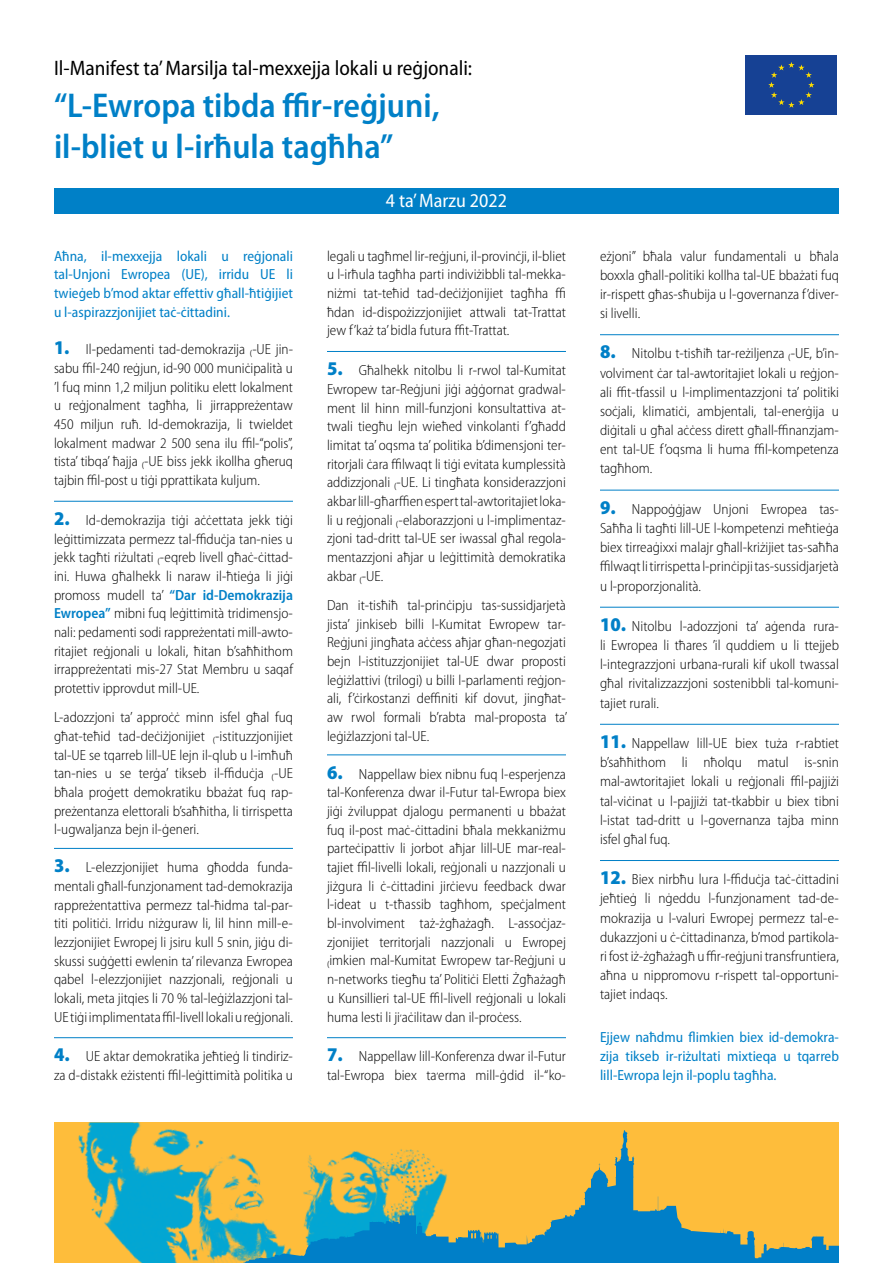
<style>
.page{position:relative;width:893px;height:1263px;background:#fff}
.page>*{position:absolute;margin:0;border:0;box-sizing:border-box;transform-origin:0 0}
.t1{font:600 semi-condensed 34.5px/41.4px "Myriad Pro";color:#0080c7}
.t2{font:semi-condensed 21px "Myriad Pro";color:#000}
.t3{font:semi-condensed 19.5px "Myriad Pro";color:#fff}
.t4{font:300 semi-condensed 14.7px/18.8px "Myriad Pro";color:#000;text-align:justify}
.t5{font:semi-condensed 14.7px/18.6px "Myriad Pro";color:#0080c7;text-align:justify}
.s1{font-weight:900;font-size:19.5px;color:#0080c7}
.s2{font-weight:600;color:#0080c7}
</style>
<div class="page">
<div style="left:54px;top:1122px;width:785px;height:141px;background:#febd3b"></div>
<img style="left:78px;top:1122px;width:214px;height:131px">
<svg style="left:303px;top:1130px;width:536px;height:133px"></svg>
<svg style="left:130px;top:1253px;width:243px;height:10px"></svg>
<div style="left:54px;top:188px;width:785px;height:26px;background:#0080c7"></div>
<hr style="left:54px;top:501px;width:239px;height:1px;background:#0080c7">
<hr style="left:54px;top:848px;width:239px;height:1px;background:#0080c7">
<hr style="left:54px;top:1037px;width:239px;height:1px;background:#0080c7">
<hr style="left:327px;top:351px;width:239px;height:1px;background:#0080c7">
<hr style="left:327px;top:754px;width:239px;height:1px;background:#0080c7">
<hr style="left:327px;top:1037px;width:239px;height:1px;background:#0080c7">
<hr style="left:600px;top:334px;width:239px;height:1px;background:#0080c7">
<hr style="left:600px;top:490px;width:239px;height:1px;background:#0080c7">
<hr style="left:600px;top:607px;width:239px;height:1px;background:#0080c7">
<hr style="left:600px;top:724px;width:239px;height:1px;background:#0080c7">
<hr style="left:600px;top:860px;width:239px;height:1px;background:#0080c7">
<svg style="left:745px;top:55px;width:1px;height:60px"></svg>
<div style="left:746px;top:55px;width:91px;height:60px;background:#164194"></div>
<svg style="left:768px;top:62px;width:46px;height:46px"></svg>
<h2 class="t2" style="left:54px;top:57px;width:420px">Il-Manifest ta’ Marsilja tal-mexxejja lokali u reġjonali:</h2>
<h1 class="t1" style="left:54px;top:85px;width:387px">“L-Ewropa tibda fir-reġjuni, il-bliet u l-irħula tagħha”</h1>
<h3 class="t3" style="left:386px;top:190px;width:123px">4 ta’ Marzu 2022</h3>
<p class="t5" style="left:54px;top:247px;width:240px">Aħna, il-mexxejja lokali u reġjonali tal-Unjoni Ewropea (UE), irridu UE li twieġeb b’mod aktar effettiv għall-ħtiġijiet u l-aspirazzjonijiet taċ-ċittadini.</p>
<p class="t4" style="left:54px;top:340px;width:240px"><span class="s1">1.</span> Il-pedamenti tad-demokrazija fl-UE jin&shy;sabu fil-240 reġjun, id-90 000 muniċipalità u ’l fuq minn 1,2 miljun politiku elett lokalment u reġjonalment tagħha, li jirrappreżentaw 450 miljun ruħ. Id-demokrazija, li twieldet lokalment madwar 2 500 sena ilu fil-“polis”, tista’ tibqa’ ħajja fl-UE biss jekk ikollha għeruq tajbin fil-post u tiġi pprattikata kuljum.</p>
<p class="t4" style="left:54px;top:511px;width:240px"><span class="s1">2.</span> Id-demokrazija tiġi aċċettata jekk tiġi leġittimizzata permezz tal-fiduċja tan-nies u jekk tagħti riżultati fl-eqreb livell għaċ-ċittad&shy;ini. Huwa għalhekk li naraw il-ħtieġa li jiġi promoss mudell ta’ <span class="s2">“Dar id-Demokrazija Ewropea”</span> mibni fuq leġittimità tridimensjo&shy;nali: pedamenti sodi rappreżentati mill-awto&shy;ritajiet reġjonali u lokali, ħitan b’saħħithom irrappreżentati mis-27 Stat Membru u saqaf protettiv ipprovdut mill-UE.</p>
<p class="t4" style="left:54px;top:708px;width:240px">L-adozzjoni ta’ approċċ minn isfel għal fuq għat-teħid tad-deċiżjonijiet fl-istituzzjonijiet tal-UE se tqarreb lill-UE lejn il-qlub u l-imħuħ tan-nies u se terġa’ tikseb il-fiduċja fl-UE bħala proġett demokratiku bbażat fuq rap&shy;preżentanza elettorali b’saħħitha, li tirrispetta l-ugwaljanza bejn il-ġeneri.</p>
<p class="t4" style="left:54px;top:858px;width:240px"><span class="s1">3.</span> L-elezzjonijiet huma għodda funda&shy;mentali għall-funzjonament tad-demokrazija rappreżentattiva permezz tal-ħidma tal-par&shy;titi politiċi. Irridu niżguraw li, lil hinn mill-e&shy;lezzjonijiet Ewropej li jsiru kull 5 snin, jiġu di&shy;skussi suġġetti ewlenin ta’ rilevanza Ewropea qabel l-elezzjonijiet nazzjonali, reġjonali u lokali, meta jitqies li 70 % tal-leġiżlazzjoni tal-UE tiġi implimentata fil-livell lokali u reġjonali.</p>
<p class="t4" style="left:54px;top:1047px;width:240px"><span class="s1">4.</span> UE aktar demokratika jeħtieġ li tindiriz&shy;za d-distakk eżistenti fil-leġittimità politika u</p>
<p class="t4" style="left:327px;top:247px;width:240px">legali u tagħmel lir-reġjuni, il-provinċji, il-bliet u l-irħula tagħha parti indiviżibbli tal-mekka&shy;niżmi tat-teħid tad-deċiżjonijiet tagħha fi ħdan id-dispożizzjonijiet attwali tat-Trattat jew f’każ ta’ bidla futura fit-Trattat.</p>
<p class="t4" style="left:327px;top:361px;width:240px"><span class="s1">5.</span> Għalhekk nitolbu li r-rwol tal-Kumitat Ewropew tar-Reġjuni jiġi aġġornat gradwal&shy;ment lil hinn mill-funzjoni konsultattiva at&shy;twali tiegħu lejn wieħed vinkolanti f’għadd limitat ta’ oqsma ta’ politika b’dimensjoni ter&shy;ritorjali ċara filwaqt li tiġi evitata kumplessità addizzjonali fl-UE. Li tingħata konsiderazzjoni akbar lill-għarfien espert tal-awtoritajiet loka&shy;li u reġjonali fl-elaborazzjoni u l-implimentaz&shy;zjoni tad-dritt tal-UE ser iwassal għal regola&shy;mentazzjoni aħjar u leġittimità demokratika akbar fl-UE.</p>
<p class="t4" style="left:327px;top:596px;width:242px">Dan it-tisħiħ tal-prinċipju tas-sussidjarjetà jista’ jinkiseb billi l-Kumitat Ewropew tar-Reġjuni jingħata aċċess aħjar għan-negozjati bejn l-istituzzjonijiet tal-UE dwar proposti leġiżlattivi (trilogi) u billi l-parlamenti reġjon&shy;ali, f’ċirkostanzi definiti kif dovut, jingħat&shy;aw rwol formali b’rabta mal-proposta ta’ leġiżlazzjoni tal-UE.</p>
<p class="t4" style="left:327px;top:765px;width:240px"><span class="s1">6.</span> Nappellaw biex nibnu fuq l-esperjenza tal-Konferenza dwar il-Futur tal-Ewropa biex jiġi żviluppat djalogu permanenti u bbażat fuq il-post maċ-ċittadini bħala mekkaniżmu parteċipattiv li jorbot aħjar lill-UE mar-real&shy;tajiet fil-livelli lokali, reġjonali u nazzjonali u jiżgura li ċ-ċittadini jirċievu feedback dwar l-ideat u t-tħassib tagħhom, speċjalment bl-involviment taż-żgħażagħ. L-assoċjaz&shy;zjonijiet territorjali nazzjonali u Ewropej flimkien mal-Kumitat Ewropew tar-Reġjuni u n-networks tiegħu ta’ Politiċi Eletti Żgħażagħ u Kunsillieri tal-UE fil-livell reġjonali u lokali huma lesti li jiffaċilitaw dan il-proċess.</p>
<p class="t4" style="left:327px;top:1047px;width:240px"><span class="s1">7.</span> Nappellaw lill-Konferenza dwar il-Futur tal-Ewropa biex tafferma mill-ġdid il-“ko-</p>
<p class="t4" style="left:600px;top:246px;width:240px;line-height:19.2px">eżjoni” bħala valur fundamentali u bħala boxxla għall-politiki kollha tal-UE bbażati fuq ir-rispett għas-sħubija u l-governanza f’diver&shy;si livelli.</p>
<p class="t4" style="left:600px;top:344px;width:240px;line-height:19.2px"><span class="s1">8.</span> Nitolbu t-tisħiħ tar-reżiljenza fl-UE, b’in&shy;volviment ċar tal-awtoritajiet lokali u reġjon&shy;ali fit-tfassil u l-implimentazzjoni ta’ politiki soċjali, klimatiċi, ambjentali, tal-enerġija u diġitali u għal aċċess dirett għall-finanzjam&shy;ent tal-UE f’oqsma li huma fil-kompetenza tagħhom.</p>
<p class="t4" style="left:600px;top:500px;width:240px;line-height:19.2px"><span class="s1">9.</span> Nappoġġjaw Unjoni Ewropea tas-Saħħa li tagħti lill-UE l-kompetenzi meħtieġa biex tirreaġixxi malajr għall-kriżijiet tas-saħħa filwaqt li tirrispetta l-prinċipji tas-sussidjarjetà u l-proporzjonalità.</p>
<p class="t4" style="left:600px;top:617px;width:240px;line-height:19.2px"><span class="s1">10.</span> Nitolbu l-adozzjoni ta’ aġenda rura&shy;li Ewropea li tħares ’il quddiem u li ttejjeb l-integrazzjoni urbana-rurali kif ukoll twassal għal rivitalizzazzjoni sostenibbli tal-komuni&shy;tajiet rurali.</p>
<p class="t4" style="left:600px;top:734px;width:240px;line-height:19.2px"><span class="s1">11.</span> Nappellaw lill-UE biex tuża r-rabtiet b’saħħithom li nħolqu matul is-snin mal-awtoritajiet lokali u reġjonali fil-pajjiżi tal-viċinat u l-pajjiżi tat-tkabbir u biex tibni l-istat tad-dritt u l-governanza tajba minn isfel għal fuq.</p>
<p class="t4" style="left:600px;top:870px;width:240px;line-height:19.2px"><span class="s1">12.</span> Biex nirbħu lura l-fiduċja taċ-ċittadini jeħtieġ li nġeddu l-funzjonament tad-de&shy;mokrazija u l-valuri Ewropej permezz tal-e&shy;dukazzjoni u ċ-ċittadinanza, b’mod partikola&shy;ri fost iż-żgħażagħ u fir-reġjuni transfruntiera, aħna u nippromovu r-rispett tal-opportuni&shy;tajiet indaqs.</p>
<p class="t5" style="left:600px;top:1027px;width:240px;line-height:19.2px">Ejjew naħdmu flimkien biex id-demokra&shy;zija tikseb ir-riżultati mixtieqa u tqarreb lill-Ewropa lejn il-poplu tagħha.</p>
</div>
